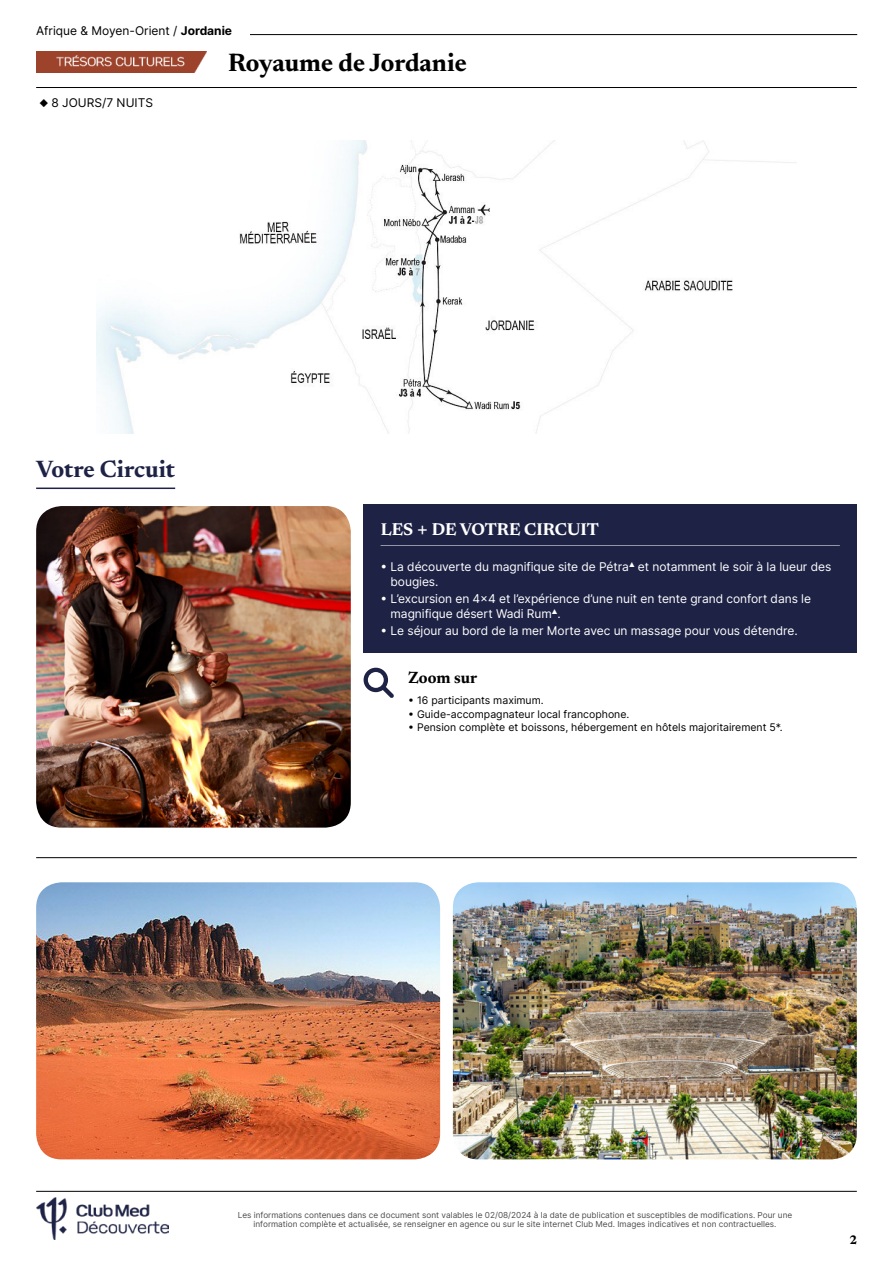
<style>
.page{position:relative;width:893px;height:1263px;background:#fff}
.page>*{position:absolute;margin:0;border:0;box-sizing:border-box;transform-origin:0 0}
.t1{font:700 25.5px "Newsreader 24 pt";color:#000}
.t2{font:700 24px "Newsreader 24 pt";color:#1e2346}
.t3{font:700 17.25px "Newsreader 24 pt";color:#fff}
.t4{font:700 16.5px "Newsreader 24 pt";color:#000}
.t5{font:700 12.6px "Newsreader 24 pt";color:#000}
.t6{font:12px/15px "Inter";letter-spacing:-.005em;color:#fff}
.t7{font:12px "Inter";color:#000}
.t8{font:10.5px "Inter";color:#000}
.t9{font:8.25px/9px "Inter";color:#4d4d4d;text-align:center}
.s1{font-weight:700}
.s2{font-size:22.5px}
</style>
<div class="page">
<hr style="left:64px;top:34px;width:793px;height:1px;background:#000">
<img style="left:36px;top:51px;width:171px;height:21px">
<hr style="left:36px;top:87px;width:821px;height:1px;background:#000">
<div style="left:36px;top:26px;width:213px;height:17px;background:#fff"></div>
<hr style="left:36px;top:1191px;width:821px;height:1px;background:#000">
<img style="left:36px;top:1197px;width:132px;height:42px">
<img style="left:453px;top:882px;width:404px;height:277px">
<img style="left:36px;top:882px;width:404px;height:277px">
<div style="left:364px;top:505px;width:493px;height:47px;background:#1e2346"></div>
<hr style="left:381px;top:545px;width:459px;height:2px;background:#fff">
<div style="left:364px;top:546px;width:493px;height:57px;background:#1e2346"></div>
<div style="left:364px;top:578px;width:493px;height:57px;background:#1e2346"></div>
<div style="left:364px;top:610px;width:493px;height:42px;background:#1e2346"></div>
<svg style="left:364px;top:668px;width:30px;height:30px"></svg>
<img style="left:36px;top:506px;width:315px;height:322px">
<hr style="left:36px;top:857px;width:821px;height:1px;background:#000">
<hr style="left:36px;top:487px;width:139px;height:2px;background:#1e2346">
<img style="left:97px;top:140px;width:699px;height:294px">
<h3 class="t7" style="left:36px;top:22px;width:198px">Afrique &amp; Moyen-Orient / <span class="s1">Jordanie</span></h3>
<h1 class="t1" style="left:228px;top:44px;width:240px">Royaume de Jordanie</h1>
<h3 class="t7" style="left:40px;top:93px;width:115px">◆ 8 JOURS/7 NUITS</h3>
<h2 class="t2" style="left:36px;top:452px;width:141px">Votre Circuit</h2>
<h3 class="t3" style="left:381px;top:517px;width:220px">LES <span class="s2">+</span> DE VOTRE CIRCUIT</h3>
<h3 class="t6" style="left:391px;top:559px;width:442px;text-indent:-10px">• La découverte du magnifique site de Pétra▲ et notamment le soir à la lueur des bougies.</h3>
<h3 class="t6" style="left:391px;top:591px;width:422px;text-indent:-10px">• L’excursion en 4x4 et l’expérience d’une nuit en tente grand confort dans le magnifique désert Wadi Rum▲.</h3>
<h3 class="t6" style="left:381px;top:623px;width:419px">• Le séjour au bord de la mer Morte avec un massage pour vous détendre.</h3>
<h3 class="t4" style="left:408px;top:665px;width:70px">Zoom sur</h3>
<p class="t8" style="left:408px;top:693px;width:137px">• 16 participants maximum.</p>
<p class="t8" style="left:408px;top:706px;width:223px">• Guide-accompagnateur local francophone.</p>
<p class="t8" style="left:408px;top:720px;width:376px">• Pension complète et boissons, hébergement en hôtels majoritairement 5*.</p>
<p class="t9" style="left:238px;top:1210px;width:556px">Les informations contenues dans ce document sont valables le 02/08/2024 à la date de publication et susceptibles de modifications. Pour une information complète et actualisée, se renseigner en agence ou sur le site internet Club Med. Images indicatives et non contractuelles.</p>
<h3 class="t5" style="left:849px;top:1230px;width:9px">2</h3>
</div>
